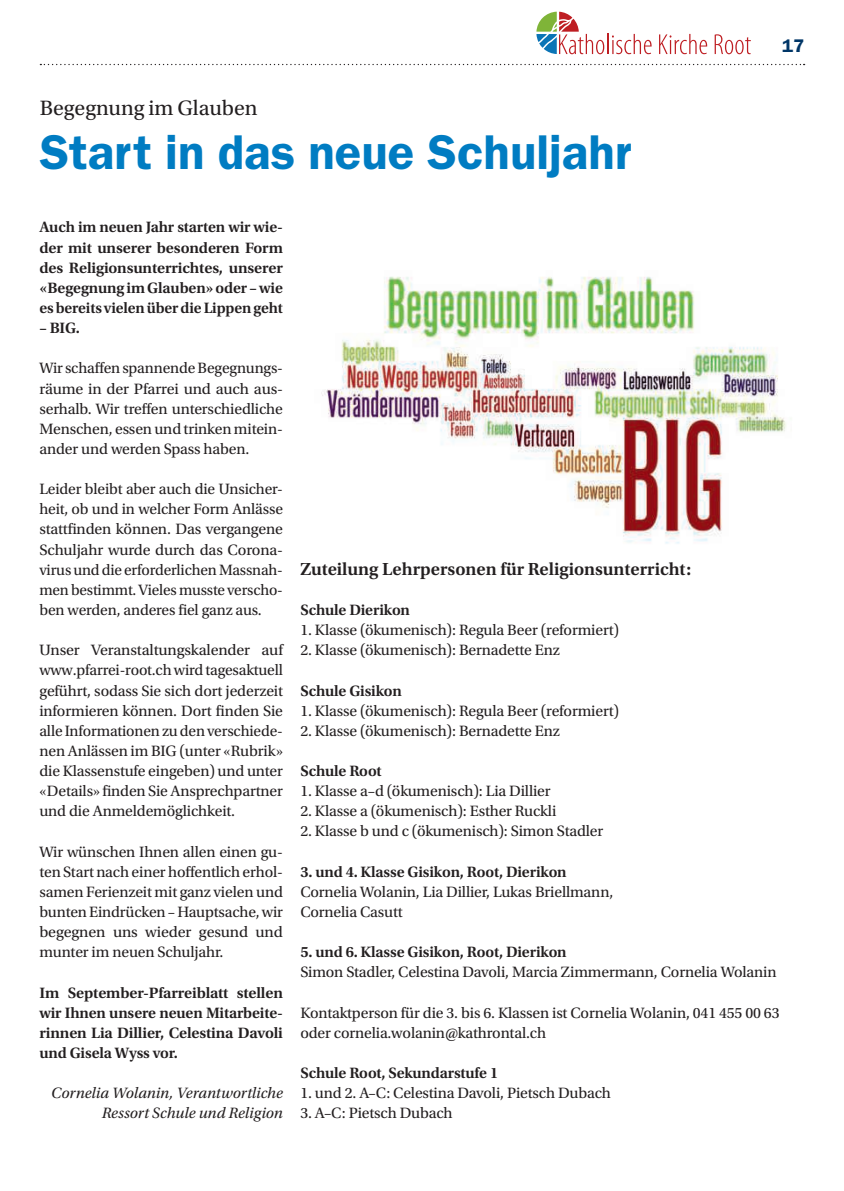
<style>
.page{position:relative;width:844px;height:1191px;background:#fff}
.page>*{position:absolute;margin:0;border:0;box-sizing:border-box;transform-origin:0 0}
.t1{font:600 49px "ITC Franklin Gothic Std";color:#007cc2}
.t2{font:21.88px "Utopia Std";color:#231f20}
.t3{font:600 18.38px "Utopia Std";color:#231f20}
.t4{font:600 18.38px "ITC Franklin Gothic Std";color:#003667}
.t5{font:15.75px/20.1px "Utopia Std";letter-spacing:-.01em;color:#231f20}
.t6{font:600 15.75px/20.1px "Utopia Std";letter-spacing:-.01em;color:#231f20;text-align:justify}
.t7{font:italic 15.75px/20.1px "Utopia Std";color:#231f20;text-align:right}
</style>
<div class="page">
<svg style="left:40px;top:64px;width:764px;height:1px"></svg>
<svg style="left:536px;top:12px;width:115px;height:42px"></svg>
<svg style="left:659px;top:34px;width:48px;height:20px"></svg>
<svg style="left:714px;top:34px;width:36px;height:20px"></svg>
<img style="left:321px;top:276px;width:465px;height:268px">
<h2 class="t2" style="left:40px;top:96px;width:219px">Begegnung im Glauben</h2>
<h1 class="t1" style="left:40px;top:123px;width:593px">Start in das neue Schuljahr</h1>
<p class="t4" style="left:781px;top:35px;width:24px">17</p>
<p class="t6" style="left:39px;top:217px;width:245px">Auch im neuen Jahr starten wir wie&shy;der mit unserer besonderen Form des Religionsunterrichtes, unserer «Begegnung im Glauben» oder – wie es bereits vielen über die Lippen geht</p>
<p class="t6" style="left:39px;top:318px;width:42px">– BIG.</p>
<p class="t5" style="left:39px;top:358px;width:245px">Wir schaffen spannende Begegnungs&shy;räume in der Pfarrei und auch aus&shy;serhalb. Wir treffen unterschiedliche Menschen, essen und trinken mitein&shy;ander und werden Spass haben.</p>
<p class="t5" style="left:39px;top:479px;width:245px">Leider bleibt aber auch die Unsicher&shy;heit, ob und in welcher Form Anlässe stattfinden können. Das vergangene Schuljahr wurde durch das Corona&shy;virus und die erforderlichen Massnah&shy;men bestimmt. Vieles musste verscho&shy;ben werden, anderes fiel ganz aus.</p>
<p class="t5" style="left:39px;top:640px;width:245px;text-align:justify">Unser Veranstaltungskalender auf www.pfarrei-root.ch wird tagesaktuell geführt, sodass Sie sich dort jederzeit informieren können. Dort finden Sie alle Informationen zu den verschiede&shy;nen Anlässen im BIG (unter «Rubrik» die Klassenstufe eingeben) und unter «Details» finden Sie Ansprechpartner und die Anmeldemöglichkeit.</p>
<p class="t5" style="left:39px;top:841px;width:245px;text-align:justify">Wir wünschen Ihnen allen einen gu&shy;ten Start nach einer hoffentlich erhol&shy;samen Ferienzeit mit ganz vielen und bunten Eindrücken – Hauptsache, wir begegnen uns wieder gesund und munter im neuen Schuljahr.</p>
<p class="t6" style="left:39px;top:982px;width:245px">Im September-Pfarreiblatt stellen wir Ihnen unsere neuen Mitarbeite&shy;rinnen Lia Dillier, Celestina Davoli und Gisela Wyss vor.</p>
<p class="t7" style="left:51px;top:1083px;width:233px">Cornelia Wolanin, Verantwortliche<br>Ressort Schule und Religion</p>
<p class="t3" style="left:300px;top:558px;width:392px">Zuteilung Lehrpersonen für Religionsunterricht:</p>
<p class="t6" style="left:300px;top:600px;width:111px">Schule Dierikon</p>
<p class="t5" style="left:300px;top:620px;width:320px">1. Klasse (ökumenisch): Regula Beer (reformiert)</p>
<p class="t5" style="left:300px;top:640px;width:261px">2. Klasse (ökumenisch): Bernadette Enz</p>
<p class="t6" style="left:300px;top:680px;width:103px">Schule Gisikon</p>
<p class="t5" style="left:300px;top:701px;width:320px">1. Klasse (ökumenisch): Regula Beer (reformiert)</p>
<p class="t5" style="left:300px;top:721px;width:261px">2. Klasse (ökumenisch): Bernadette Enz</p>
<p class="t6" style="left:300px;top:761px;width:83px">Schule Root</p>
<p class="t5" style="left:300px;top:781px;width:252px">1. Klasse a–d (ökumenisch): Lia Dillier</p>
<p class="t5" style="left:300px;top:801px;width:257px">2. Klasse a (ökumenisch): Esther Ruckli</p>
<p class="t5" style="left:300px;top:821px;width:304px">2. Klasse b und c (ökumenisch): Simon Stadler</p>
<p class="t6" style="left:300px;top:861px;width:268px">3. und 4. Klasse Gisikon, Root, Dierikon</p>
<p class="t5" style="left:300px;top:882px;width:314px">Cornelia Wolanin, Lia Dillier, Lukas Briellmann,<br>Cornelia Casutt</p>
<p class="t6" style="left:300px;top:942px;width:268px">5. und 6. Klasse Gisikon, Root, Dierikon</p>
<p class="t5" style="left:300px;top:962px;width:477px">Simon Stadler, Celestina Davoli, Marcia Zimmermann, Cornelia Wolanin</p>
<p class="t5" style="left:300px;top:1002px;width:480px">Kontaktperson für die 3. bis 6. Klassen ist Cornelia Wolanin, 041 455 00 63 oder cornelia.wolanin@kathrontal.ch</p>
<p class="t6" style="left:300px;top:1063px;width:199px">Schule Root, Sekundarstufe 1</p>
<p class="t5" style="left:300px;top:1083px;width:312px">1. und 2. A–C: Celestina Davoli, Pietsch Dubach</p>
<p class="t5" style="left:300px;top:1103px;width:154px">3. A–C: Pietsch Dubach</p>
</div>
